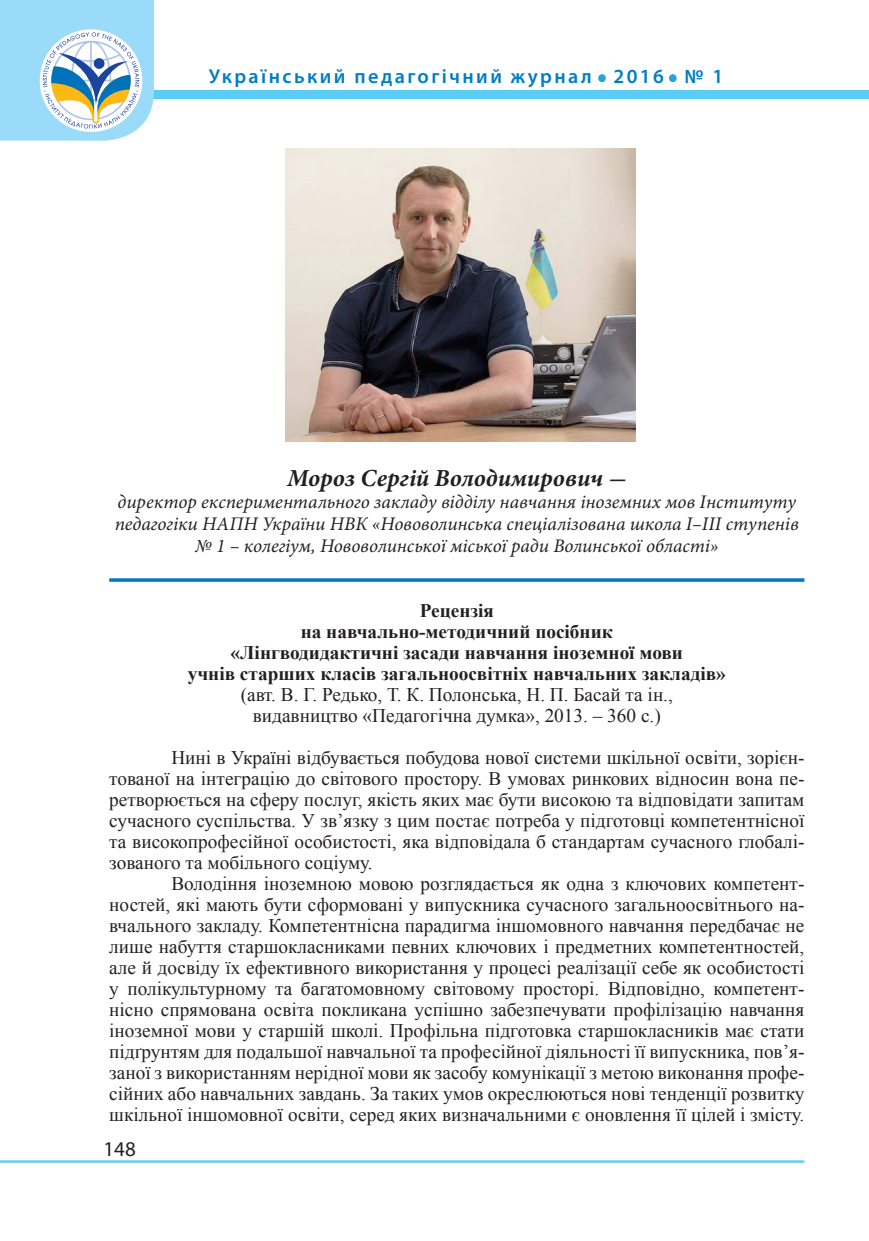
<style>
.page{position:relative;width:869px;height:1241px;background:#fff}
.page>*{position:absolute;margin:0;border:0;box-sizing:border-box;transform-origin:0 0}
.t1{font:600 50.4px "Myriad Pro";color:#2aa2db}
.t2{font:italic 700 24.5px "Minion Pro";color:#231f20}
.t3{font:21px "Myriad Pro";color:#231f20}
.t4{font:600 20.12px "Myriad Pro";letter-spacing:.12em;color:#007ec5}
.Обычный_wrd_2{font:19.25px/21px "Times New Roman";color:#231f20;text-align:justify}
.t5{font:italic 19.25px/21.9px "Minion Pro";color:#231f20;text-align:center}
.Обычный_wrd_2-2{font:700 19.25px "Times New Roman";color:#231f20}
</style>
<div class="page">
<hr style="left:0;top:1159px;width:804px;height:3px;background:#6bcff6">
<div style="left:0;top:90px;width:868px;height:8px;background:#5accf5"></div>
<svg style="left:0;top:0;width:154px;height:141px"></svg>
<hr style="left:109px;top:578px;width:695px;height:3px;background:#0078c0">
<img style="left:285px;top:149px;width:350px;height:293px">
<p class="t4" style="left:208px;top:64px;width:384px">Український педагогічний журнал</p>
<h1 class="t1" style="left:595px;top:33px;width:13px">.</h1>
<p class="t4" style="left:613px;top:64px;width:52px">2016</p>
<h1 class="t1" style="left:666px;top:33px;width:13px">.</h1>
<p class="t4" style="left:684px;top:64px;width:40px">№ 1</p>
<p class="t2" style="left:287px;top:460px;width:341px">Мороз Сергій Володимирович -</p>
<p class="t5" style="left:115px;top:490px;width:685px">директор експериментального закладу відділу навчання іноземних мов Інституту педагогіки НАПН України НВК «Нововолинська спеціалізована школа І–ІІІ ступенів № 1 – колегіум, Нововолинської міської ради Волинської області»</p>
<p class="Обычный_wrd_2-2" style="left:419px;top:597px;width:76px">Рецензія</p>
<p class="Обычный_wrd_2-2" style="left:300px;top:618px;width:313px">на навчально-методичний посібник</p>
<p class="Обычный_wrd_2-2" style="left:230px;top:639px;width:453px">«Лінгводидактичні засади навчання іноземної мови</p>
<p class="Обычный_wrd_2-2" style="left:188px;top:660px;width:539px">учнів старших класів загальноосвітніх навчальних закладів»</p>
<p class="Обычный_wrd_2" style="left:240px;top:683px;width:433px">(авт. В. Г. Редько, Т. К. Полонська, Н. П. Басай та ін.,</p>
<p class="Обычный_wrd_2" style="left:253px;top:704px;width:409px">видавництво «Педагогічна думка», 2013. – 360 с.)</p>
<p class="Обычный_wrd_2" style="left:109px;top:746px;width:696px;text-indent:62px">Нині в Україні відбувається побудова нової системи шкільної освіти, зорієн&shy;тованої на інтеграцію до світового простору. В умовах ринкових відносин вона пе&shy;ретворюється на сферу послуг, якість яких має бути високою та відповідати запитам сучасного суспільства. У зв’язку з цим постає потреба у підготовці компетентнісної та високопрофесійної особистості, яка відповідала б стандартам сучасного глобалі&shy;зованого та мобільного соціуму.</p>
<p class="Обычный_wrd_2" style="left:109px;top:872px;width:696px;text-indent:62px">Володіння іноземною мовою розглядається як одна з ключових компетент&shy;ностей, які мають бути сформовані у випускника сучасного загальноосвітнього на&shy;вчального закладу. Компетентнісна парадигма іншомовного навчання передбачає не лише набуття старшокласниками певних ключових і предметних компетентностей, але й досвіду їх ефективного використання у процесі реалізації себе як особистості у полікультурному та багатомовному світовому просторі. Відповідно, компетент&shy;нісно спрямована освіта покликана успішно забезпечувати профілізацію навчання іноземної мови у старшій школі. Профільна підготовка старшокласників має стати підґрунтям для подальшої навчальної та професійної діяльності її випускника, пов’я&shy;заної з використанням нерідної мови як засобу комунікації з метою виконання профе&shy;сійних або навчальних завдань. За таких умов окреслюються нові тенденції розвитку шкільної іншомовної освіти, серед яких визначальними є оновлення її цілей і змісту.</p>
<p class="t3" style="left:103px;top:1135px;width:34px">148</p>
</div>
